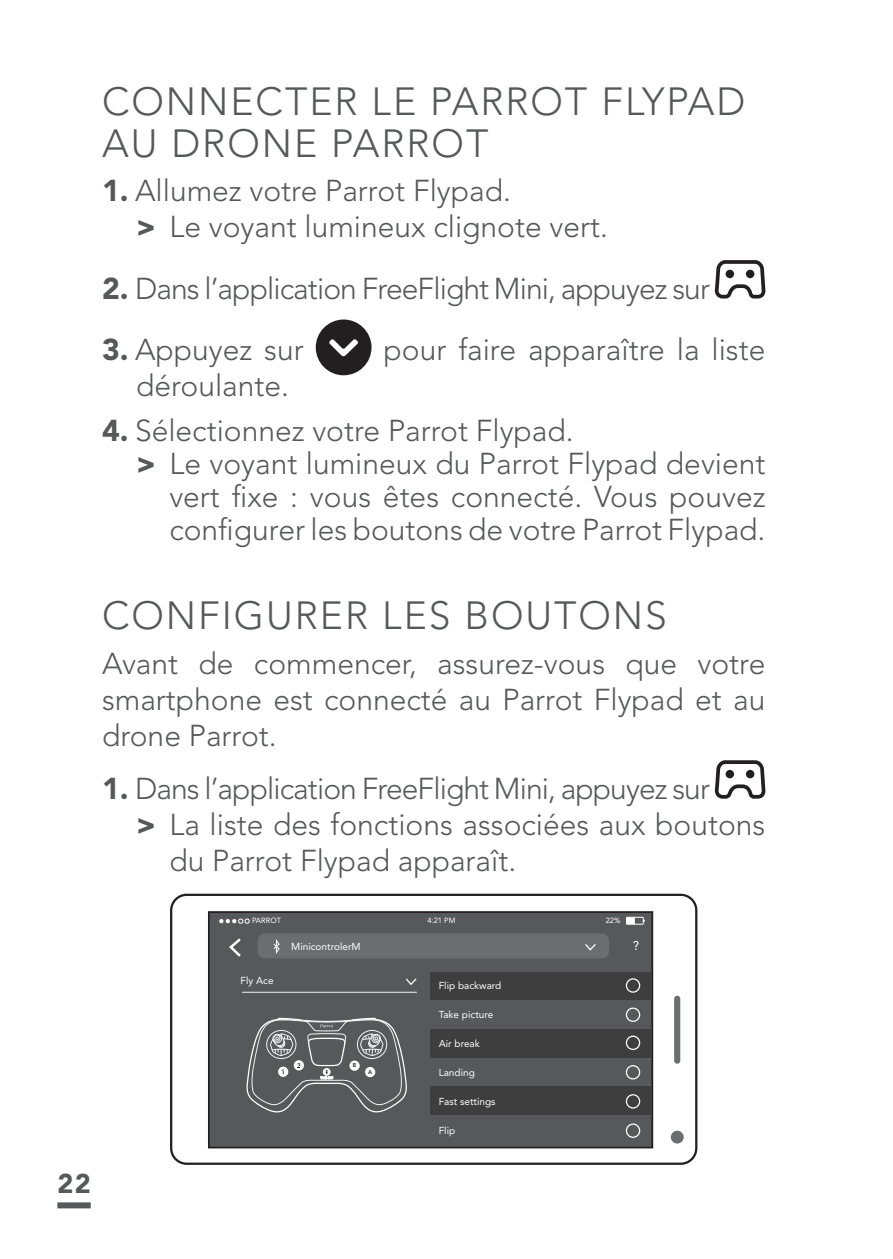
<style>
.page{position:relative;width:893px;height:1259px;background:#fff}
.page>*{position:absolute;margin:0;border:0;box-sizing:border-box;transform-origin:0 0}
.t1{font:300 39px/42px "Avenir LT Std";letter-spacing:.05em;color:#57585a}
.t2{font:300 30px/36px "Avenir LT Std";color:#57585a}
.t3{font:300 30px "Avenir LT Std";letter-spacing:-.03em;color:#57585a}
.t4{font:900 27px "Avenir LT Std";color:#57585a}
.t5{font:12.6px "Avenir LT Std";color:#fff}
.t6{font:10.2px "Avenir LT Std";color:#fff}
.t7{font:7.5px "Avenir LT Std";color:#fff}
.t8{font:800 5.4px "Avenir LT Std";color:#231f20}
.s1{font-weight:900}
</style>
<div class="page">
<div style="left:57px;top:1202px;width:34px;height:6px;background:#57585a"></div>
<svg style="left:715px;top:260px;width:50px;height:38px"></svg>
<div style="left:726px;top:270px;width:8px;height:8px;background:#231f20;border-radius:50%"></div>
<div style="left:746px;top:270px;width:8px;height:8px;background:#231f20;border-radius:50%"></div>
<div style="left:316px;top:319px;width:55px;height:56px;background:#231f20;border-radius:50%"></div>
<svg style="left:329px;top:339px;width:29px;height:17px"></svg>
<svg style="left:715px;top:760px;width:50px;height:38px"></svg>
<div style="left:726px;top:770px;width:8px;height:8px;background:#231f20;border-radius:50%"></div>
<div style="left:746px;top:770px;width:8px;height:8px;background:#231f20;border-radius:50%"></div>
<div style="left:170px;top:893px;width:527px;height:271px;border:2px solid #231f20;border-radius:15px"></div>
<div style="left:674px;top:995px;width:6px;height:68px;background:#6c6d70;border-radius:3px"></div>
<div style="left:671px;top:1130px;width:13px;height:13px;background:#6c6d70;border-radius:50%"></div>
<svg style="left:208px;top:911px;width:445px;height:237px;background:#555557"></svg>
<div style="left:258px;top:933px;width:351px;height:25px;background:#6c6d70;border-radius:7px"></div>
<div style="left:430px;top:971px;width:221px;height:29px;background:#3e3e3f"></div>
<div style="left:430px;top:1000px;width:221px;height:29px;background:#57585a"></div>
<div style="left:430px;top:1029px;width:221px;height:28px;background:#3e3e3f"></div>
<div style="left:430px;top:1058px;width:221px;height:28px;background:#57585a"></div>
<div style="left:430px;top:1086px;width:221px;height:29px;background:#3e3e3f"></div>
<div style="left:430px;top:1115px;width:221px;height:28px;background:#57585a"></div>
<svg style="left:246px;top:1004px;width:161px;height:109px;background:#6a6b6d"></svg>
<hr style="left:242px;top:991px;width:175px;height:1px;background:#f2f3f4">
<svg style="left:227px;top:935px;width:16px;height:24px"></svg>
<svg style="left:585px;top:944px;width:11px;height:7px"></svg>
<svg style="left:219px;top:918px;width:31px;height:6px"></svg>
<div style="left:626px;top:917px;width:17px;height:7px;border:1px solid #fff"></div>
<div style="left:626px;top:917px;width:9px;height:7px;background:#fff"></div>
<svg style="left:273px;top:939px;width:7px;height:15px"></svg>
<svg style="left:404px;top:977px;width:14px;height:9px"></svg>
<div style="left:626px;top:978px;width:14px;height:14px;border:1px solid #fff;border-radius:50%"></div>
<div style="left:626px;top:1007px;width:14px;height:15px;border:1px solid #fff;border-radius:50%"></div>
<div style="left:626px;top:1035px;width:14px;height:15px;border:1px solid #fff;border-radius:50%"></div>
<div style="left:626px;top:1065px;width:14px;height:14px;border:1px solid #fff;border-radius:50%"></div>
<div style="left:626px;top:1094px;width:14px;height:14px;border:1px solid #fff;border-radius:50%"></div>
<div style="left:626px;top:1123px;width:14px;height:15px;border:1px solid #fff;border-radius:50%"></div>
<h1 class="t1" style="left:102px;top:80px;width:645px">CONNECTER LE PARROT FLYPAD<br>AU DRONE PARROT</h1>
<p class="t2" style="left:136px;top:173px;width:473px;text-indent:-34px"><span class="s1">1.</span> Allumez votre Parrot Flypad.<br><span class="s1">&gt;</span> Le voyant lumineux clignote vert.</p>
<p class="t3" style="left:102px;top:270px;width:609px"><span class="s1">2.</span> Dans l’application FreeFlight Mini, appuyez sur</p>
<p class="t2" style="left:102px;top:332px;width:203px"><span class="s1">3.</span> Appuyez sur</p>
<p class="t2" style="left:383px;top:332px;width:383px">pour faire apparaître la liste</p>
<p class="t2" style="left:136px;top:368px;width:154px">déroulante.</p>
<p class="t2" style="left:102px;top:412px;width:473px"><span class="s1">4.</span> Sélectionnez votre Parrot Flypad.</p>
<p class="t2" style="left:136px;top:445px;width:631px"><span class="s1">&gt;</span> Le voyant lumineux du Parrot Flypad devient</p>
<p class="t2" style="left:169px;top:478px;width:598px">vert fixe : vous êtes connecté. Vous pouvez</p>
<p class="t2" style="left:169px;top:511px;width:598px">configurer les boutons de votre Parrot Flypad.</p>
<h1 class="t1" style="left:102px;top:595px;width:566px">CONFIGURER LES BOUTONS</h1>
<p class="t2" style="left:102px;top:645px;width:665px;text-align:justify">Avant de commencer, assurez-vous que votre smartphone est connecté au Parrot Flypad et au drone Parrot.</p>
<p class="t3" style="left:102px;top:770px;width:609px"><span class="s1">1.</span> Dans l’application FreeFlight Mini, appuyez sur</p>
<p class="t2" style="left:136px;top:806px;width:631px"><span class="s1">&gt;</span> La liste des fonctions associées aux boutons</p>
<p class="t2" style="left:169px;top:842px;width:348px">du Parrot Flypad apparaît.</p>
<p class="t4" style="left:57px;top:1167px;width:35px">22</p>
<p class="t7" style="left:252px;top:916px;width:31px">PARROT</p>
<p class="t7" style="left:427px;top:916px;width:30px">4:21 PM</p>
<p class="t7" style="left:606px;top:916px;width:16px">22%</p>
<p class="t6" style="left:291px;top:940px;width:71px">MinicontrolerM</p>
<p class="t6" style="left:241px;top:974px;width:35px">Fly Ace</p>
<p class="t6" style="left:439px;top:979px;width:64px">Flip backward</p>
<p class="t6" style="left:439px;top:1008px;width:56px">Take picture</p>
<p class="t6" style="left:439px;top:1037px;width:43px">Air break</p>
<p class="t6" style="left:439px;top:1066px;width:38px">Landing</p>
<p class="t6" style="left:439px;top:1095px;width:58px">Fast settings</p>
<p class="t6" style="left:439px;top:1124px;width:18px">Flip</p>
<p class="t8" style="left:353px;top:1062px;width:5px">B</p>
<p class="t8" style="left:368px;top:1068px;width:5px">A</p>
<p class="t5" style="left:633px;top:938px;width:8px">?</p>
</div>
